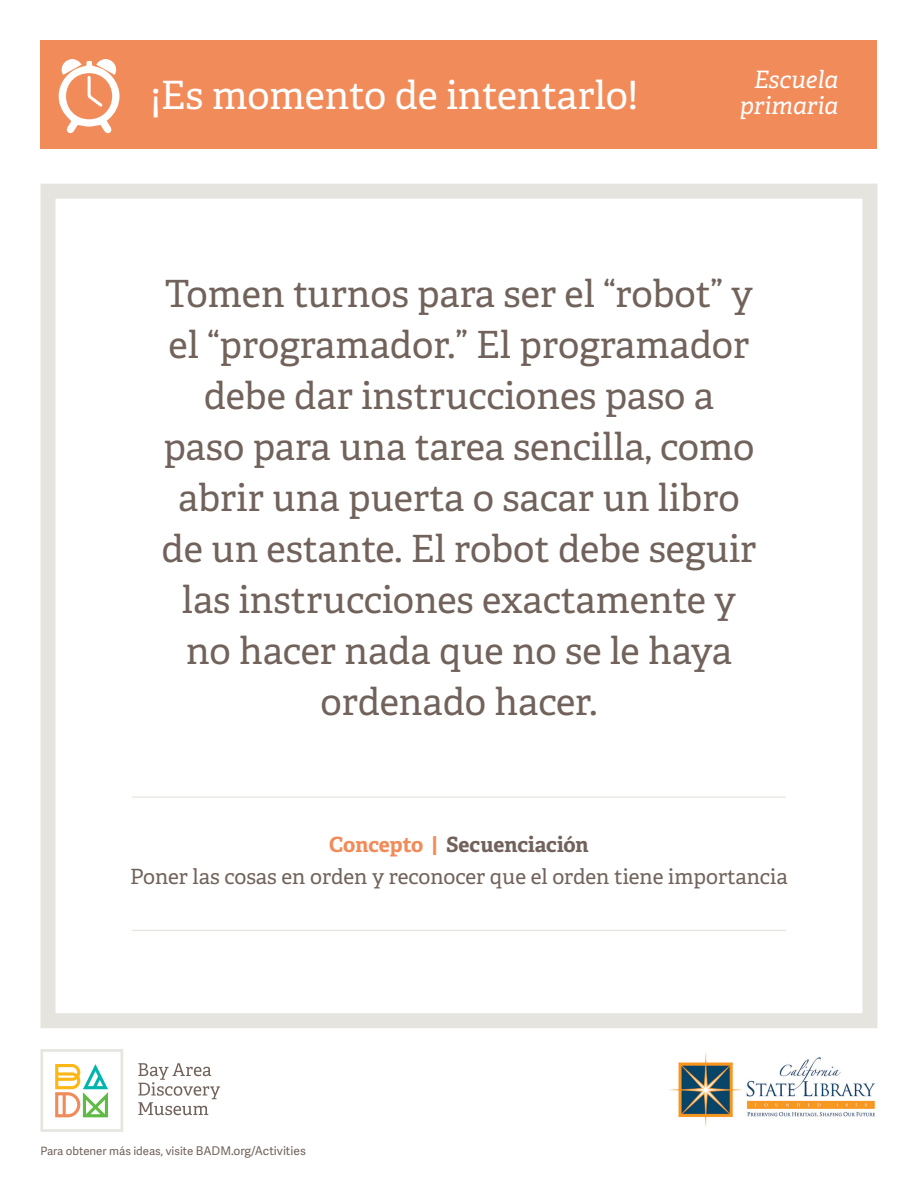
<style>
.page{position:relative;width:918px;height:1188px;background:#fff}
.page>*{position:absolute;margin:0;border:0;box-sizing:border-box;transform-origin:0 0}
.t1{font:39px "Adelle PE";letter-spacing:-.005em;color:#fff}
.t2{font:37.5px/51px "Adelle PE";color:#71635c;text-align:center}
.t3{font:italic 24px/25.5px "Adelle PE";color:#fff;text-align:center}
.t4{font:21px/31.5px "Adelle PE";color:#71635c;text-align:center}
.t5{font:11.55px "Adelle Sans";color:#71635c}
.s1{font-weight:700;color:#f28b5a}
.s2{font-weight:700}
.s3{font-size:12px}
</style>
<div class="page">
<div style="left:40px;top:184px;width:838px;height:844px;border:15px solid #e6e4df"></div>
<div style="left:40px;top:40px;width:838px;height:109px;background:#f28b5a"></div>
<hr style="left:132px;top:796px;width:654px;height:2px;background:#e6e4df">
<hr style="left:132px;top:930px;width:654px;height:1px;background:#e6e4df">
<svg style="left:58px;top:59px;width:62px;height:75px"></svg>
<svg style="left:138px;top:1063px;width:82px;height:52px"></svg>
<svg style="left:40px;top:1049px;width:83px;height:83px"></svg>
<img style="left:669px;top:1053px;width:207px;height:74px">
<p class="t1" style="left:150px;top:67px;width:489px">¡Es momento de intentarlo!</p>
<p class="t3" style="left:740px;top:66px;width:100px">Escuela primaria</p>
<p class="t2" style="left:162px;top:266px;width:596px">Tomen turnos para ser el “robot” y el “programador.” El programador debe dar instrucciones paso a paso para una tarea sencilla, como abrir una puerta o sacar un libro de un estante. El robot debe seguir las instrucciones exactamente y no hacer nada que no se le haya ordenado hacer.</p>
<p class="t4" style="left:130px;top:828px;width:659px"><span class="s1">Concepto |</span> <span class="s2">Secuenciación<br></span>Poner las cosas en orden y reconocer que el orden tiene importancia</p>
<p class="t5" style="left:40px;top:1143px;width:267px">Para obtener más ideas, visite <span class="s3">BADM.org/Activities</span></p>
</div>
